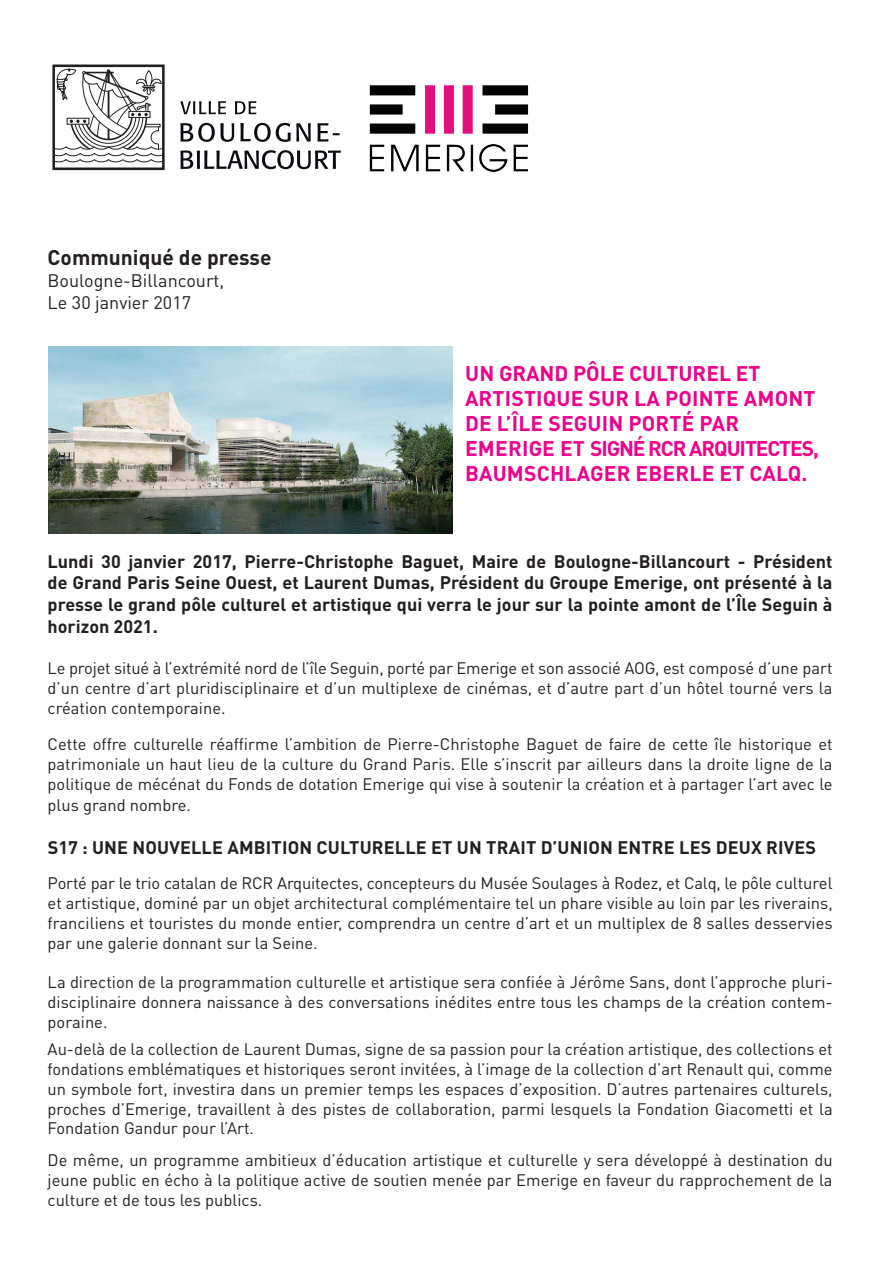
<style>
.page{position:relative;width:893px;height:1263px;background:#fff}
.page>*{position:absolute;margin:0;border:0;box-sizing:border-box;transform-origin:0 0}
.t1{font:700 21px/25.2px "DIN Pro";letter-spacing:.01em;color:#ed028c}
.t2{font:700 21px "DIN Pro";color:#231f20}
.t3{font:700 18px/21.6px "DIN Pro";letter-spacing:.01em;color:#231f20;text-align:justify}
.t4{font:18px/21.6px "DIN Pro";color:#231f20}
.t5{font:16.5px/19.8px "DIN Pro";color:#231f20;text-align:justify}
</style>
<div class="page">
<svg style="left:317px;top:123px;width:23px;height:19px"></svg>
<svg style="left:240px;top:123px;width:71px;height:19px"></svg>
<svg style="left:180px;top:101px;width:46px;height:13px"></svg>
<svg style="left:235px;top:101px;width:21px;height:13px"></svg>
<svg style="left:180px;top:123px;width:54px;height:19px"></svg>
<svg style="left:180px;top:150px;width:160px;height:19px"></svg>
<div style="left:52px;top:65px;width:113px;height:105px;border:3px solid #231f20"></div>
<svg style="left:53px;top:66px;width:112px;height:97px"></svg>
<img style="left:340px;top:85px;width:189px;height:87px">
<img style="left:49px;top:347px;width:403px;height:187px">
<p class="t2" style="left:48px;top:244px;width:226px">Communiqué de presse</p>
<p class="t4" style="left:48px;top:269px;width:178px">Boulogne-Billancourt,<br>Le 30 janvier 2017</p>
<p class="t1" style="left:465px;top:360px;width:355px">UN GRAND PÔLE CULTUREL ET<br>ARTISTIQUE SUR LA POINTE AMONT<br>DE L’ÎLE SEGUIN PORTÉ PAR<br>EMERIGE ET SIGNÉ RCR ARQUITECTES,<br>BAUMSCHLAGER EBERLE ET CALQ.</p>
<p class="t3" style="left:48px;top:550px;width:786px">Lundi 30 janvier 2017, Pierre-Christophe Baguet, Maire de Boulogne-Billancourt - Président de Grand Paris Seine Ouest, et Laurent Dumas, Président du Groupe Emerige, ont présenté à la presse le grand pôle culturel et artistique qui verra le jour sur la pointe amont de l’Île Seguin à horizon 2021.</p>
<p class="t5" style="left:48px;top:657px;width:786px">Le projet situé à l’extrémité nord de l’île Seguin, porté par Emerige et son associé AOG, est composé d’une part d’un centre d’art pluridisciplinaire et d’un multiplexe de cinémas, et d’autre part d’un hôtel tourné vers la création contemporaine.</p>
<p class="t5" style="left:48px;top:733px;width:786px">Cette offre culturelle réaffirme l’ambition de Pierre-Christophe Baguet de faire de cette île historique et patrimoniale un haut lieu de la culture du Grand Paris. Elle s’inscrit par ailleurs dans la droite ligne de la politique de mécénat du Fonds de dotation Emerige qui vise à soutenir la création et à partager l’art avec le</p>
<p class="t5" style="left:48px;top:795px;width:145px">plus grand nombre.</p>
<p class="t3" style="left:48px;top:836px;width:770px">S17 : UNE NOUVELLE AMBITION CULTURELLE ET UN TRAIT D’UNION ENTRE LES DEUX RIVES</p>
<p class="t5" style="left:48px;top:873px;width:787px">Porté par le trio catalan de RCR Arquitectes, concepteurs du Musée Soulages à Rodez, et Calq, le pôle culturel et artistique, dominé par un objet architectural complémentaire tel un phare visible au loin par les riverains, franciliens et touristes du monde entier, comprendra un centre d’art et un multiplex de 8 salles desservies par une galerie donnant sur la Seine.</p>
<p class="t5" style="left:48px;top:972px;width:786px">La direction de la programmation culturelle et artistique sera confiée à Jérôme Sans, dont l’approche pluri&shy;disciplinaire donnera naissance à des conversations inédites entre tous les champs de la création contem&shy;poraine.</p>
<p class="t5" style="left:48px;top:1038px;width:787px">Au-delà de la collection de Laurent Dumas, signe de sa passion pour la création artistique, des collections et fondations emblématiques et historiques seront invitées, à l’image de la collection d’art Renault qui, comme un symbole fort, investira dans un premier temps les espaces d’exposition. D’autres partenaires culturels, proches d’Emerige, travaillent à des pistes de collaboration, parmi lesquels la Fondation Giacometti et la Fondation Gandur pour l’Art.</p>
<p class="t5" style="left:48px;top:1149px;width:786px">De même, un programme ambitieux d’éducation artistique et culturelle y sera développé à destination du jeune public en écho à la politique active de soutien menée par Emerige en faveur du rapprochement de la culture et de tous les publics.</p>
</div>
